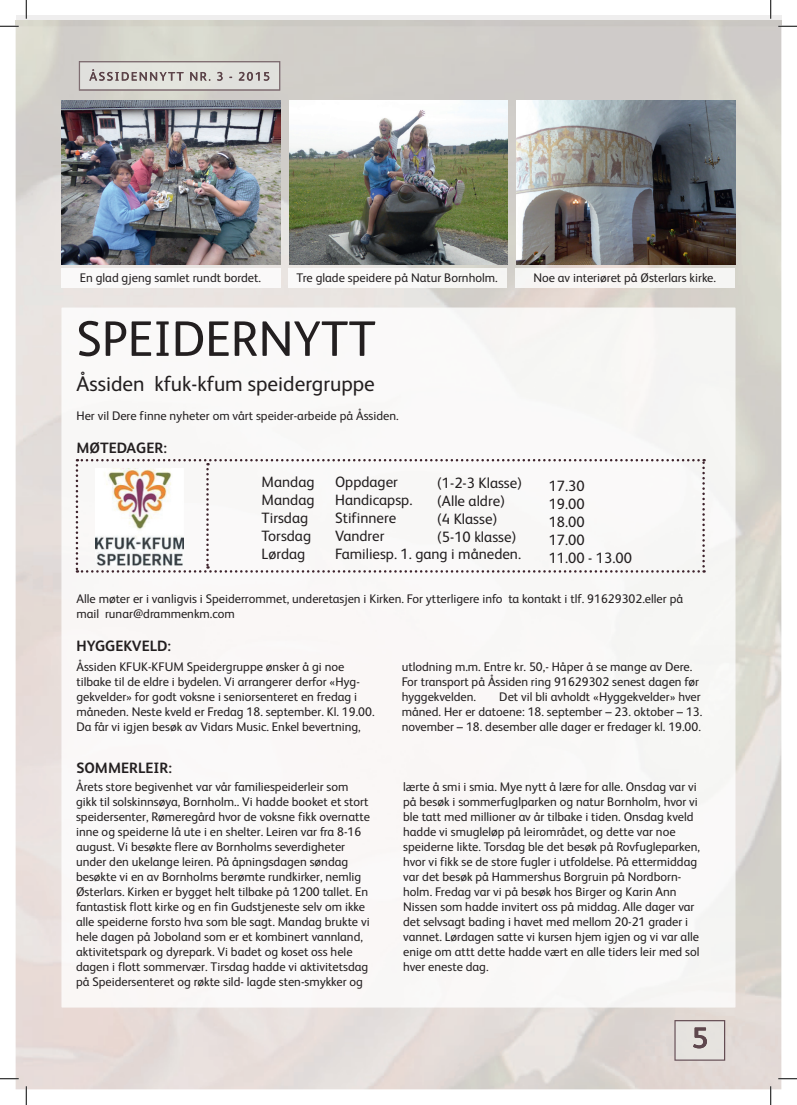
<style>
.page{position:relative;width:797px;height:1105px;background:#fff}
.page>*{position:absolute;margin:0;border:0;box-sizing:border-box;transform-origin:0 0}
.t1{font:50px "FS Albert";color:#231f20}
.t2{font:21.25px "FS Albert";color:#231f20}
.t3{font:15px/18px "FS Albert";color:#231f20}
.t4{font:700 15px "FS Albert";color:#231f20}
.t5{font:12.5px/15px "FS Albert";color:#231f20}
</style>
<div class="page">
<div style="left:16px;top:16px;width:765px;height:5px;background:#efeeee"></div>
<img style="left:16px;top:21px;width:765px;height:1068px">
<img style="left:79px;top:61px;width:201px;height:30px">
<img style="left:79px;top:62px;width:201px;height:28px">
<img style="left:674px;top:1020px;width:51px;height:41px">
<img style="left:693px;top:1027px;width:14px;height:21px">
<div style="left:516px;top:268px;width:218px;height:20px;background:#f7f5f4"></div>
<img style="left:289px;top:268px;width:217px;height:20px">
<img style="left:62px;top:308px;width:673px;height:699px">
<img style="left:62px;top:268px;width:218px;height:20px">
<img style="left:62px;top:101px;width:218px;height:164px">
<img style="left:516px;top:101px;width:219px;height:164px">
<img style="left:289px;top:101px;width:219px;height:164px">
<svg style="left:76px;top:459px;width:628px;height:114px"></svg>
<svg style="left:0;top:25px;width:19px;height:2px"></svg>
<svg style="left:778px;top:25px;width:19px;height:2px"></svg>
<svg style="left:0;top:1078px;width:19px;height:1px"></svg>
<svg style="left:778px;top:1078px;width:19px;height:1px"></svg>
<svg style="left:25px;top:0;width:2px;height:19px"></svg>
<svg style="left:25px;top:1086px;width:2px;height:19px"></svg>
<svg style="left:770px;top:0;width:1px;height:19px"></svg>
<svg style="left:770px;top:1086px;width:1px;height:19px"></svg>
<p class="t5" style="left:80px;top:270px;width:183px">En glad gjeng samlet rundt bordet.</p>
<p class="t5" style="left:296px;top:270px;width:203px">Tre glade speidere på Natur Bornholm.</p>
<p class="t5" style="left:533px;top:270px;width:184px">Noe av interiøret på Østerlars kirke.</p>
<h1 class="t1" style="left:76px;top:310px;width:301px">SPEIDERNYTT</h1>
<h2 class="t2" style="left:76px;top:371px;width:300px">Åssiden kfuk-kfum speidergruppe</h2>
<p class="t5" style="left:76px;top:408px;width:324px">Her vil Dere finne nyheter om vårt speider-arbeide på Åssiden.</p>
<p class="t4" style="left:76px;top:439px;width:92px">MØTEDAGER:</p>
<p class="t3" style="left:261px;top:473px;width:54px">Mandag<br>Mandag<br>Tirsdag<br>Torsdag<br>Lørdag</p>
<p class="t3" style="left:335px;top:473px;width:187px">Oppdager<br>Handicapsp.<br>Stifinnere<br>Vandrer<br>Familiesp. 1. gang i måneden.</p>
<p class="t3" style="left:437px;top:473px;width:87px">(1-2-3 Klasse) (Alle aldre)<br>(4 Klasse) (5-10 klasse)</p>
<p class="t3" style="left:548px;top:477px;width:85px">17.30<br>19.00<br>18.00<br>17.00<br>11.00 - 13.00</p>
<p class="t5" style="left:76px;top:591px;width:608px">Alle møter er i vanligvis i Speiderrommet, underetasjen i Kirken. For ytterligere info ta kontakt i tlf. 91629302.eller på mail runar@drammenkm.com</p>
<p class="t4" style="left:76px;top:637px;width:96px">HYGGEKVELD:</p>
<p class="t5" style="left:76px;top:659px;width:299px">Åssiden KFUK-KFUM Speidergruppe ønsker å gi noe tilbake til de eldre i bydelen. Vi arrangerer derfor «Hyg&shy;gekvelder» for godt voksne i seniorsenteret en fredag i måneden. Neste kveld er Fredag 18. september. Kl. 19.00.<br>Da får vi igjen besøk av Vidars Music. Enkel bevertning,</p>
<p class="t5" style="left:402px;top:659px;width:299px">utlodning m.m. Entre kr. 50,- Håper å se mange av Dere.<br>For transport på Åssiden ring 91629302 senest dagen før hyggekvelden.</p>
<p class="t5" style="left:402px;top:689px;width:302px;text-indent:98px">Det vil bli avholdt «Hyggekvelder» hver måned. Her er datoene: 18. september – 23. oktober – 13. november – 18. desember alle dager er fredager kl. 19.00.</p>
<p class="t4" style="left:76px;top:759px;width:97px">SOMMERLEIR:</p>
<p class="t5" style="left:76px;top:779px;width:295px">Årets store begivenhet var vår familiespeiderleir som gikk til solskinnsøya, Bornholm.. Vi hadde booket et stort speidersenter, Rømeregård hvor de voksne fikk overnatte inne og speiderne lå ute i en shelter. Leiren var fra 8-16 august. Vi besøkte flere av Bornholms severdigheter under den ukelange leiren. På åpningsdagen søndag besøkte vi en av Bornholms berømte rundkirker, nemlig Østerlars. Kirken er bygget helt tilbake på 1200 tallet. En fantastisk flott kirke og en fin Gudstjeneste selv om ikke alle speiderne forsto hva som ble sagt. Mandag brukte vi hele dagen på Joboland som er et kombinert vannland, aktivitetspark og dyrepark. Vi badet og koset oss hele dagen i flott sommervær. Tirsdag hadde vi aktivitetsdag på Speidersenteret og røkte sild- lagde sten-smykker og</p>
<p class="t5" style="left:403px;top:779px;width:298px">lærte å smi i smia. Mye nytt å lære for alle. Onsdag var vi på besøk i sommerfuglparken og natur Bornholm, hvor vi ble tatt med millioner av år tilbake i tiden. Onsdag kveld hadde vi smugleløp på leirområdet, og dette var noe speiderne likte. Torsdag ble det besøk på Rovfugleparken, hvor vi fikk se de store fugler i utfoldelse. På ettermiddag var det besøk på Hammershus Borgruin på Nordborn&shy;holm. Fredag var vi på besøk hos Birger og Karin Ann Nissen som hadde invitert oss på middag. Alle dager var det selvsagt bading i havet med mellom 20-21 grader i vannet. Lørdagen satte vi kursen hjem igjen og vi var alle enige om attt dette hadde vært en alle tiders leir med sol hver eneste dag.</p>
</div>
